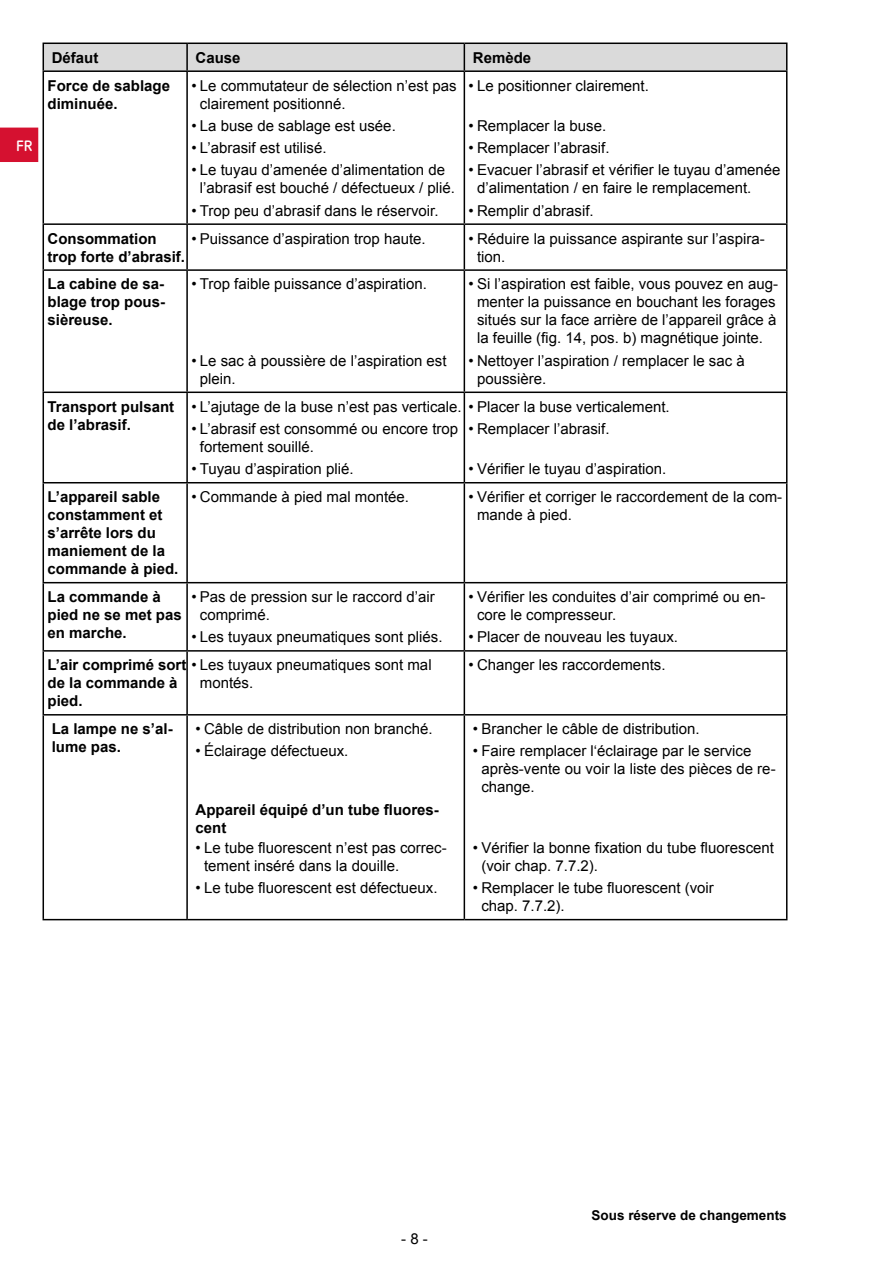
<style>
.page{position:relative;width:893px;height:1263px;background:#fff}
.page>*{position:absolute;margin:0;border:0;box-sizing:border-box;transform-origin:0 0}
.t1{font:15px/18px "Arial";color:#000}
.t2{font:700 15px/18px "Arial";color:#000}
.t3{font:700 15px "Netto Pro";color:#fff}
.t4{font:700 13.5px "Arial";color:#000}
.s1{font-weight:400}
</style>
<div class="page">
<svg style="left:0;top:128px;width:38px;height:34px"></svg>
<div style="left:43px;top:43px;width:744px;height:27px;background:#dadada"></div>
<hr style="left:43px;top:70px;width:144px;height:2px;background:#000">
<hr style="left:43px;top:72px;width:1px;height:151px;background:#000">
<hr style="left:187px;top:70px;width:277px;height:2px;background:#000">
<hr style="left:186px;top:72px;width:2px;height:151px;background:#000">
<hr style="left:464px;top:70px;width:323px;height:2px;background:#000">
<hr style="left:464px;top:72px;width:1px;height:151px;background:#000">
<hr style="left:786px;top:72px;width:1px;height:151px;background:#000">
<hr style="left:43px;top:223px;width:144px;height:2px;background:#000">
<hr style="left:43px;top:225px;width:1px;height:44px;background:#000">
<hr style="left:187px;top:223px;width:277px;height:2px;background:#000">
<hr style="left:186px;top:225px;width:2px;height:44px;background:#000">
<hr style="left:464px;top:223px;width:323px;height:2px;background:#000">
<hr style="left:464px;top:225px;width:1px;height:44px;background:#000">
<hr style="left:786px;top:225px;width:1px;height:44px;background:#000">
<hr style="left:43px;top:269px;width:144px;height:2px;background:#000">
<hr style="left:43px;top:271px;width:1px;height:120px;background:#000">
<hr style="left:187px;top:269px;width:277px;height:2px;background:#000">
<hr style="left:186px;top:271px;width:2px;height:120px;background:#000">
<hr style="left:464px;top:269px;width:323px;height:2px;background:#000">
<hr style="left:464px;top:271px;width:1px;height:120px;background:#000">
<hr style="left:786px;top:271px;width:1px;height:120px;background:#000">
<hr style="left:43px;top:391px;width:144px;height:2px;background:#000">
<hr style="left:43px;top:393px;width:1px;height:89px;background:#000">
<hr style="left:187px;top:391px;width:277px;height:2px;background:#000">
<hr style="left:186px;top:393px;width:2px;height:89px;background:#000">
<hr style="left:464px;top:391px;width:323px;height:2px;background:#000">
<hr style="left:464px;top:393px;width:1px;height:89px;background:#000">
<hr style="left:786px;top:393px;width:1px;height:89px;background:#000">
<hr style="left:43px;top:482px;width:144px;height:1px;background:#000">
<hr style="left:43px;top:483px;width:1px;height:99px;background:#000">
<hr style="left:187px;top:482px;width:277px;height:1px;background:#000">
<hr style="left:186px;top:483px;width:2px;height:99px;background:#000">
<hr style="left:464px;top:482px;width:323px;height:1px;background:#000">
<hr style="left:464px;top:483px;width:1px;height:99px;background:#000">
<hr style="left:786px;top:483px;width:1px;height:99px;background:#000">
<hr style="left:43px;top:582px;width:144px;height:1px;background:#000">
<hr style="left:43px;top:583px;width:1px;height:67px;background:#000">
<hr style="left:187px;top:582px;width:277px;height:1px;background:#000">
<hr style="left:186px;top:583px;width:2px;height:67px;background:#000">
<hr style="left:464px;top:582px;width:323px;height:1px;background:#000">
<hr style="left:464px;top:583px;width:1px;height:67px;background:#000">
<hr style="left:786px;top:583px;width:1px;height:67px;background:#000">
<hr style="left:43px;top:650px;width:144px;height:2px;background:#000">
<hr style="left:43px;top:652px;width:1px;height:62px;background:#000">
<hr style="left:187px;top:650px;width:277px;height:2px;background:#000">
<hr style="left:186px;top:652px;width:2px;height:62px;background:#000">
<hr style="left:464px;top:650px;width:323px;height:2px;background:#000">
<hr style="left:464px;top:652px;width:1px;height:62px;background:#000">
<hr style="left:786px;top:652px;width:1px;height:62px;background:#000">
<hr style="left:43px;top:714px;width:144px;height:1px;background:#000">
<hr style="left:43px;top:715px;width:1px;height:204px;background:#000">
<hr style="left:187px;top:714px;width:277px;height:1px;background:#000">
<hr style="left:186px;top:715px;width:2px;height:204px;background:#000">
<hr style="left:464px;top:714px;width:323px;height:1px;background:#000">
<hr style="left:464px;top:715px;width:1px;height:204px;background:#000">
<hr style="left:786px;top:715px;width:1px;height:204px;background:#000">
<hr style="left:43px;top:919px;width:144px;height:1px;background:#000">
<hr style="left:187px;top:919px;width:277px;height:1px;background:#000">
<hr style="left:464px;top:919px;width:323px;height:1px;background:#000">
<p class="t3" style="left:16px;top:135px;width:18px">FR</p>
<p class="t2" style="left:52px;top:49px;width:48px">Défaut</p>
<p class="t2" style="left:196px;top:49px;width:47px">Cause</p>
<p class="t2" style="left:473px;top:49px;width:60px">Remède</p>
<p class="t2" style="left:48px;top:77px;width:124px">Force de sablage diminuée.</p>
<p class="t1" style="left:200px;top:77px;width:258px;text-indent:-9px">• Le commutateur de sélection n’est pas clairement positionné.</p>
<p class="t1" style="left:191px;top:117px;width:206px">• La buse de sablage est usée.</p>
<p class="t1" style="left:191px;top:139px;width:137px">• L’abrasif est utilisé.</p>
<p class="t1" style="left:200px;top:161px;width:257px;text-indent:-9px">• Le tuyau d’amenée d’alimentation de l’abrasif est bouché / défectueux / plié.</p>
<p class="t1" style="left:191px;top:202px;width:249px">• Trop peu d’abrasif dans le réservoir.</p>
<p class="t1" style="left:469px;top:76px;width:182px">• Le positionner clairement.</p>
<p class="t1" style="left:469px;top:117px;width:139px">• Remplacer la buse.</p>
<p class="t1" style="left:469px;top:139px;width:143px">• Remplacer l’abrasif.</p>
<p class="t1" style="left:477px;top:161px;width:305px;text-indent:-9px">• Evacuer l’abrasif et vérifier le tuyau d’amenée d’alimentation / en faire le remplacement.</p>
<p class="t1" style="left:469px;top:201px;width:127px">• Remplir d’abrasif.</p>
<p class="t2" style="left:48px;top:230px;width:139px">Consommation trop forte d’abrasif.</p>
<p class="t1" style="left:191px;top:229px;width:236px">• Puissance d’aspiration trop haute.</p>
<p class="t1" style="left:477px;top:229px;width:289px;text-indent:-9px">• Réduire la puissance aspirante sur l’aspira&shy;tion.</p>
<p class="t2" style="left:48px;top:276px;width:119px;text-align:justify">La cabine de sa&shy;blage trop pous&shy;sièreuse.</p>
<p class="t1" style="left:191px;top:275px;width:237px">• Trop faible puissance d’aspiration.</p>
<p class="t1" style="left:200px;top:352px;width:248px;text-indent:-9px">• Le sac à poussière de l’aspiration est plein.</p>
<p class="t1" style="left:469px;top:275px;width:311px;text-align:center">• Si l’aspiration est faible, vous pouvez en aug&shy;menter la puissance en bouchant les forages situés sur la face arrière de l’appareil grâce à la feuille (fig. 14, pos. b) magnétique jointe.</p>
<p class="t1" style="left:477px;top:352px;width:269px;text-indent:-9px">• Nettoyer l’aspiration / remplacer le sac à poussière.</p>
<p class="t2" style="left:48px;top:398px;width:128px">Transport pulsant de l’abrasif.</p>
<p class="t1" style="left:191px;top:398px;width:272px">• L’ajutage de la buse n’est pas verticale.</p>
<p class="t1" style="left:200px;top:420px;width:260px;text-indent:-9px">• L’abrasif est consommé ou encore trop fortement souillé.</p>
<p class="t1" style="left:191px;top:460px;width:164px">• Tuyau d’aspiration plié.</p>
<p class="t1" style="left:469px;top:397px;width:203px">• Placer la buse verticalement.</p>
<p class="t1" style="left:469px;top:420px;width:143px">• Remplacer l’abrasif.</p>
<p class="t1" style="left:469px;top:460px;width:199px">• Vérifier le tuyau d’aspiration.</p>
<p class="t2" style="left:48px;top:488px;width:132px">L’appareil sable constamment et s’arrête lors du maniement de la commande à pied.</p>
<p class="t1" style="left:191px;top:488px;width:219px">• Commande à pied mal montée.</p>
<p class="t1" style="left:477px;top:488px;width:307px;text-indent:-9px">• Vérifier et corriger le raccordement de la com&shy;mande à pied.</p>
<p class="t2" style="left:48px;top:588px;width:136px">La commande à pied ne se met pas en marche.</p>
<p class="t1" style="left:200px;top:588px;width:237px;text-indent:-9px">• Pas de pression sur le raccord d’air comprimé.</p>
<p class="t1" style="left:477px;top:588px;width:290px;text-indent:-9px">• Vérifier les conduites d’air comprimé ou en&shy;core le compresseur.</p>
<p class="t1" style="left:469px;top:628px;width:211px">• Placer de nouveau les tuyaux.</p>
<p class="t1" style="left:191px;top:628px;width:253px">• Les tuyaux pneumatiques sont pliés.</p>
<p class="t2" style="left:48px;top:656px;width:386px">L’air comprimé sort <span class="s1">• Les tuyaux pneumatiques sont mal </span>de la commande à<br>pied.</p>
<p class="t1" style="left:200px;top:674px;width:55px">montés.</p>
<p class="t2" style="left:52px;top:720px;width:122px">La lampe ne s’al&shy;lume pas.</p>
<p class="t1" style="left:196px;top:720px;width:238px">• Câble de distribution non branché.</p>
<p class="t1" style="left:196px;top:742px;width:154px">• Éclairage défectueux.</p>
<p class="t2" style="left:196px;top:801px;width:245px">Appareil équipé d’un tube fluores&shy;cent</p>
<p class="t1" style="left:204px;top:839px;width:244px;text-indent:-9px">• Le tube fluorescent n’est pas correc&shy;tement inséré dans la douille.</p>
<p class="t1" style="left:196px;top:879px;width:243px">• Le tube fluorescent est défectueux.</p>
<p class="t1" style="left:469px;top:656px;width:198px">• Changer les raccordements.</p>
<p class="t1" style="left:473px;top:720px;width:228px">• Brancher le câble de distribution.</p>
<p class="t1" style="left:481px;top:742px;width:296px;text-indent:-9px">• Faire remplacer l‘éclairage par le service après-vente ou voir la liste des pièces de re&shy;change.</p>
<p class="t1" style="left:481px;top:839px;width:294px;text-indent:-9px">• Vérifier la bonne fixation du tube fluorescent (voir chap. 7.7.2).</p>
<p class="t1" style="left:481px;top:879px;width:234px;text-indent:-9px">• Remplacer le tube fluorescent (voir chap. 7.7.2).</p>
<p class="t1" style="left:401px;top:1230px;width:28px">- 8 -</p>
<p class="t4" style="left:592px;top:1207px;width:197px">Sous réserve de changements</p>
</div>
